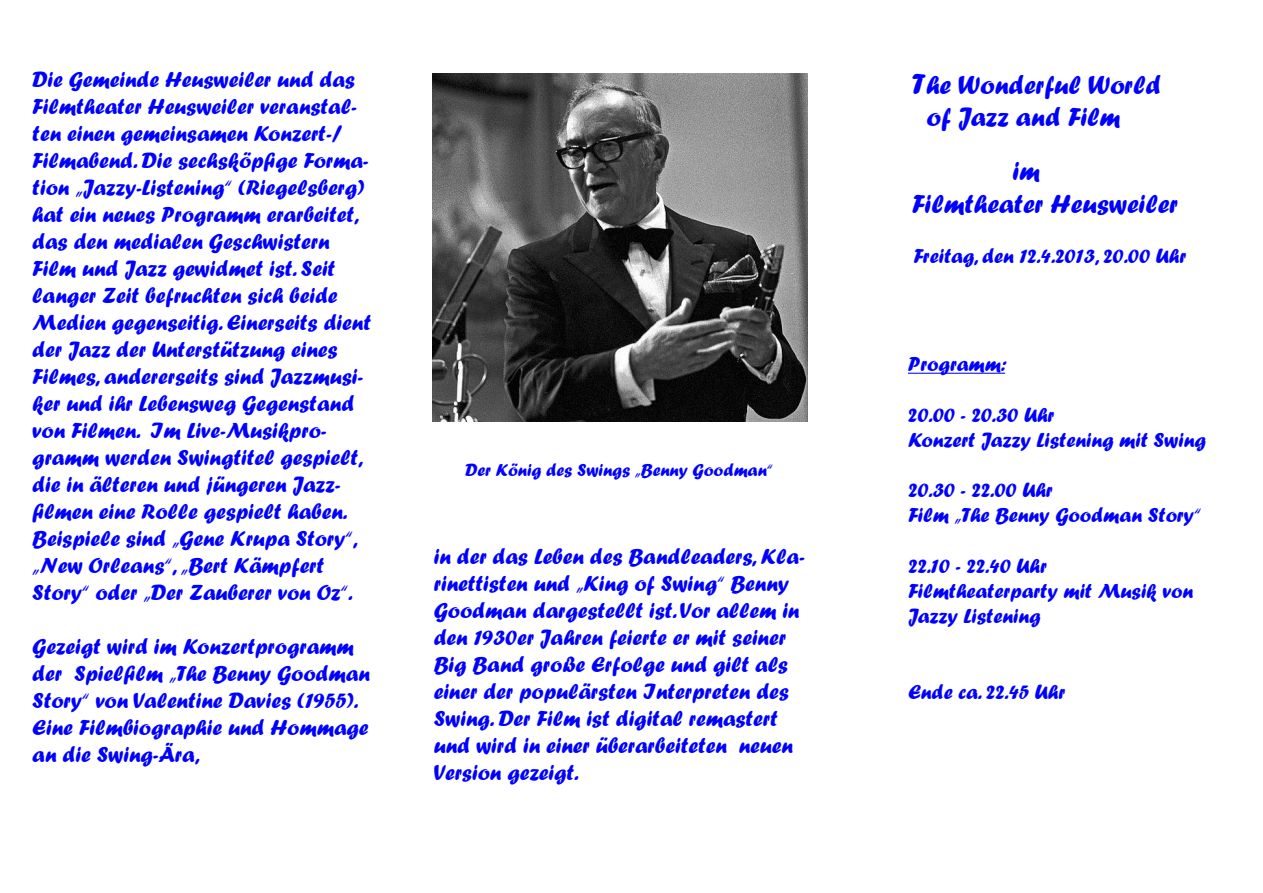
<style>
.page{position:relative;width:1263px;height:893px;background:#fff}
.page>*{position:absolute;margin:0;border:0;box-sizing:border-box;transform-origin:0 0}
.t1{font:27px "Forte";color:#00f}
.t2{font:22.5px/27px "Forte";color:#00f}
.t3{font:21px "Forte";color:#00f}
.t4{font:18px "Forte";color:#00f}
.s1{font-size:30px}
</style>
<div class="page">
<img style="left:432px;top:74px;width:376px;height:348px">
<hr style="left:908px;top:373px;width:97px;height:1px;background:#00f">
<p class="t2" style="left:32px;top:66px;width:340px">Die Gemeinde Heusweiler und das Filmtheater Heusweiler veranstal&shy;ten einen gemeinsamen Konzert-/ Filmabend. Die sechsköpfige Forma&shy;tion „Jazzy-Listening“ (Riegelsberg) hat ein neues Programm erarbeitet, das den medialen Geschwistern Film und Jazz gewidmet ist. Seit langer Zeit befruchten sich beide Medien gegenseitig. Einerseits dient der Jazz der Unterstützung eines Filmes, andererseits sind Jazzmusi&shy;ker und ihr Lebensweg Gegenstand von Filmen. Im Live-Musikpro&shy;gramm werden Swingtitel gespielt, die in älteren und jüngeren Jazz&shy;filmen eine Rolle gespielt haben.<br>Beispiele sind „Gene Krupa Story“, „New Orleans“, „Bert Kämpfert</p>
<p class="t2" style="left:32px;top:579px;width:322px">Story“ oder „Der Zauberer von Oz“.</p>
<p class="t2" style="left:32px;top:633px;width:339px">Gezeigt wird im Konzertprogramm der Spielfilm „The Benny Goodman</p>
<p class="t2" style="left:32px;top:687px;width:338px">Story“ von Valentine Davies (1955).<br>Eine Filmbiographie und Hommage an die Swing-Ära,</p>
<p class="t4" style="left:465px;top:460px;width:309px">Der König des Swings „Benny Goodman“</p>
<p class="t2" style="left:434px;top:542px;width:372px">in der das Leben des Bandleaders, Kla&shy;rinettisten und „King of Swing“ Benny Goodman dargestellt ist. Vor allem in den 1930er Jahren feierte er mit seiner Big Band große Erfolge und gilt als einer der populärsten Interpreten des Swing. Der Film ist digital remastert und wird in einer überarbeiteten neuen Version gezeigt.</p>
<p class="t1" style="left:912px;top:69px;width:250px"><span class="s1">T</span>he Wonderful World</p>
<p class="t1" style="left:926px;top:102px;width:195px">of Jazz and Film</p>
<p class="t1" style="left:1012px;top:156px;width:29px">im</p>
<p class="t1" style="left:912px;top:188px;width:268px">Filmtheater Heusweiler</p>
<p class="t3" style="left:913px;top:244px;width:274px">Freitag, den 12.4.2013, 20.00 Uhr</p>
<p class="t3" style="left:908px;top:352px;width:101px">Programm:</p>
<p class="t3" style="left:908px;top:402px;width:148px">20.00 - 20.30 Uhr</p>
<p class="t3" style="left:908px;top:427px;width:299px">Konzert Jazzy Listening mit Swing</p>
<p class="t3" style="left:908px;top:478px;width:146px">20.30 - 22.00 Uhr</p>
<p class="t3" style="left:908px;top:503px;width:294px">Film „The Benny Goodman Story“</p>
<p class="t3" style="left:908px;top:553px;width:140px">22.10 - 22.40 Uhr</p>
<p class="t3" style="left:908px;top:579px;width:287px">Filmtheaterparty mit Musik von</p>
<p class="t3" style="left:908px;top:604px;width:134px">Jazzy Listening</p>
<p class="t3" style="left:908px;top:679px;width:159px">Ende ca. 22.45 Uhr</p>
</div>
